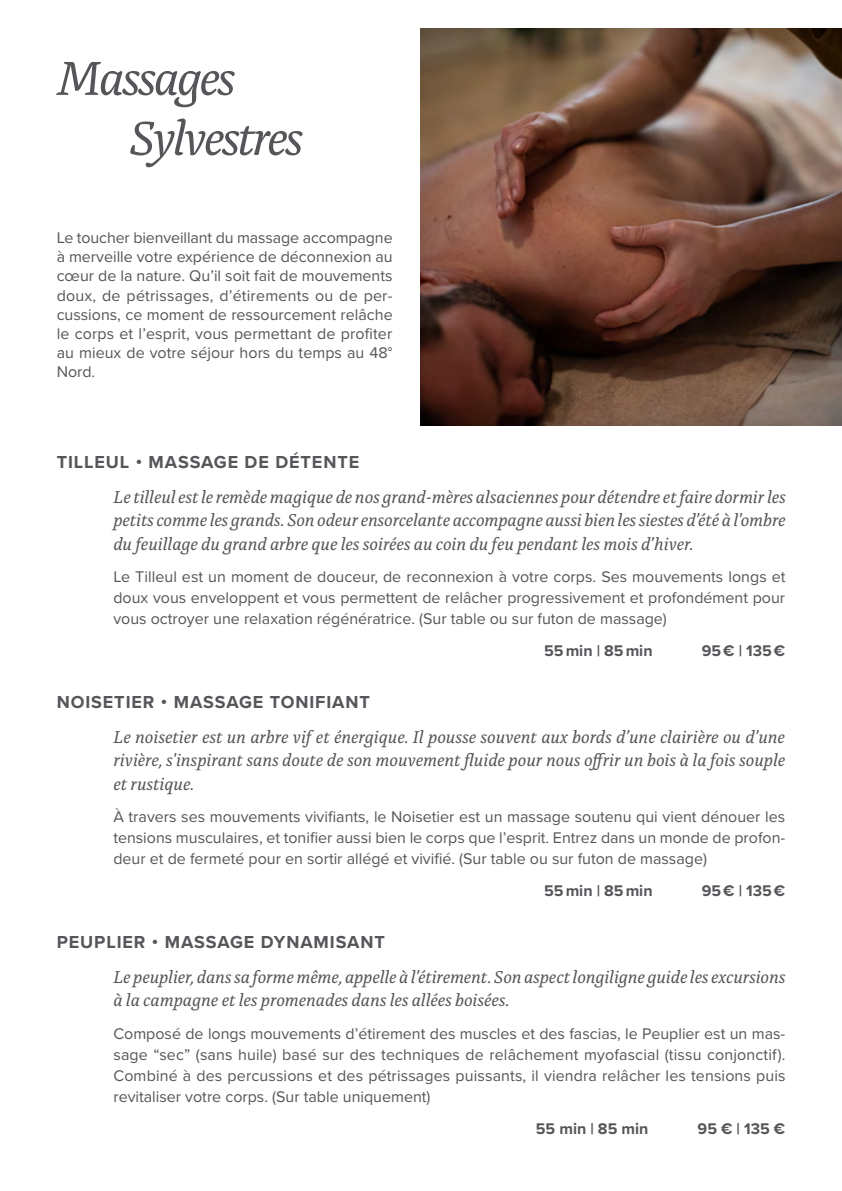
<style>
.page{position:relative;width:842px;height:1191px;background:#fff}
.page>*{position:absolute;margin:0;border:0;box-sizing:border-box;transform-origin:0 0}
.t1{font:italic 50px/60px "Alda OTCEV";letter-spacing:-.05em;color:#55565a}
.t2{font:italic 18px/23.4px "Alda OTCEV";letter-spacing:-.005em;color:#55565a;text-align:justify}
.t3{font:700 18px "Proxima Nova";letter-spacing:.05em;color:#55565a}
.t4{font:16px/21px "Proxima Nova";color:#55565a;text-align:justify}
.t5{font:700 16px "Proxima Nova";color:#55565a}
</style>
<div class="page">
<img style="left:421px;top:28px;width:421px;height:397px">
<h1 class="t1" style="left:129px;top:44px;width:176px;text-indent:-72px">Massages<br>Sylvestres</h1>
<p class="t4" style="left:57px;top:227px;width:337px;line-height:19.2px">Le toucher bienveillant du massage accompagne à merveille votre expérience de déconnexion au cœur de la nature. Qu’il soit fait de mouvements doux, de pétrissages, d’étirements ou de per&shy;cussions, ce moment de ressourcement relâche le corps et l’esprit, vous permettant de profiter au mieux de votre séjour hors du temps au 48° Nord.</p>
<p class="t3" style="left:57px;top:448px;width:304px">TILLEUL • MASSAGE DE DÉTENTE</p>
<p class="t2" style="left:113px;top:483px;width:674px">Le tilleul est le remède magique de nos grand-mères alsaciennes pour détendre et faire dormir les petits comme les grands. Son odeur ensorcelante accompagne aussi bien les siestes d’été à l’ombre du feuillage du grand arbre que les soirées au coin du feu pendant les mois d’hiver.</p>
<p class="t4" style="left:113px;top:565px;width:674px">Le Tilleul est un moment de douceur, de reconnexion à votre corps. Ses mouvements longs et doux vous enveloppent et vous permettent de relâcher progressivement et profondément pour vous octroyer une relaxation régénératrice. (Sur table ou sur futon de massage)</p>
<p class="t5" style="left:544px;top:639px;width:110px">55 min | 85 min</p>
<p class="t5" style="left:702px;top:639px;width:85px">95 € | 135 €</p>
<p class="t3" style="left:57px;top:688px;width:315px">NOISETIER • MASSAGE TONIFIANT</p>
<p class="t2" style="left:113px;top:723px;width:673px">Le noisetier est un arbre vif et énergique. Il pousse souvent aux bords d’une clairière ou d’une rivière, s'inspirant sans doute de son mouvement fluide pour nous offrir un bois à la fois souple et rustique.</p>
<p class="t4" style="left:113px;top:805px;width:673px">À travers ses mouvements vivifiants, le Noisetier est un massage soutenu qui vient dénouer les tensions musculaires, et tonifier aussi bien le corps que l’esprit. Entrez dans un monde de profon&shy;deur et de fermeté pour en sortir allégé et vivifié. (Sur table ou sur futon de massage)</p>
<p class="t5" style="left:544px;top:879px;width:110px">55 min | 85 min</p>
<p class="t5" style="left:702px;top:879px;width:85px">95 € | 135 €</p>
<p class="t3" style="left:57px;top:929px;width:330px">PEUPLIER • MASSAGE DYNAMISANT</p>
<p class="t2" style="left:113px;top:963px;width:673px">Le peuplier, dans sa forme même, appelle à l’étirement. Son aspect longiligne guide les excursions à la campagne et les promenades dans les allées boisées.</p>
<p class="t4" style="left:113px;top:1022px;width:674px">Composé de longs mouvements d’étirement des muscles et des fascias, le Peuplier est un mas&shy;sage “sec” (sans huile) basé sur des techniques de relâchement myofascial (tissu conjonctif).<br>Combiné à des percussions et des pétrissages puissants, il viendra relâcher les tensions puis revitaliser votre corps. (Sur table uniquement)</p>
<p class="t5" style="left:536px;top:1117px;width:114px">55 min | 85 min</p>
<p class="t5" style="left:698px;top:1117px;width:89px">95 € | 135 €</p>
</div>
